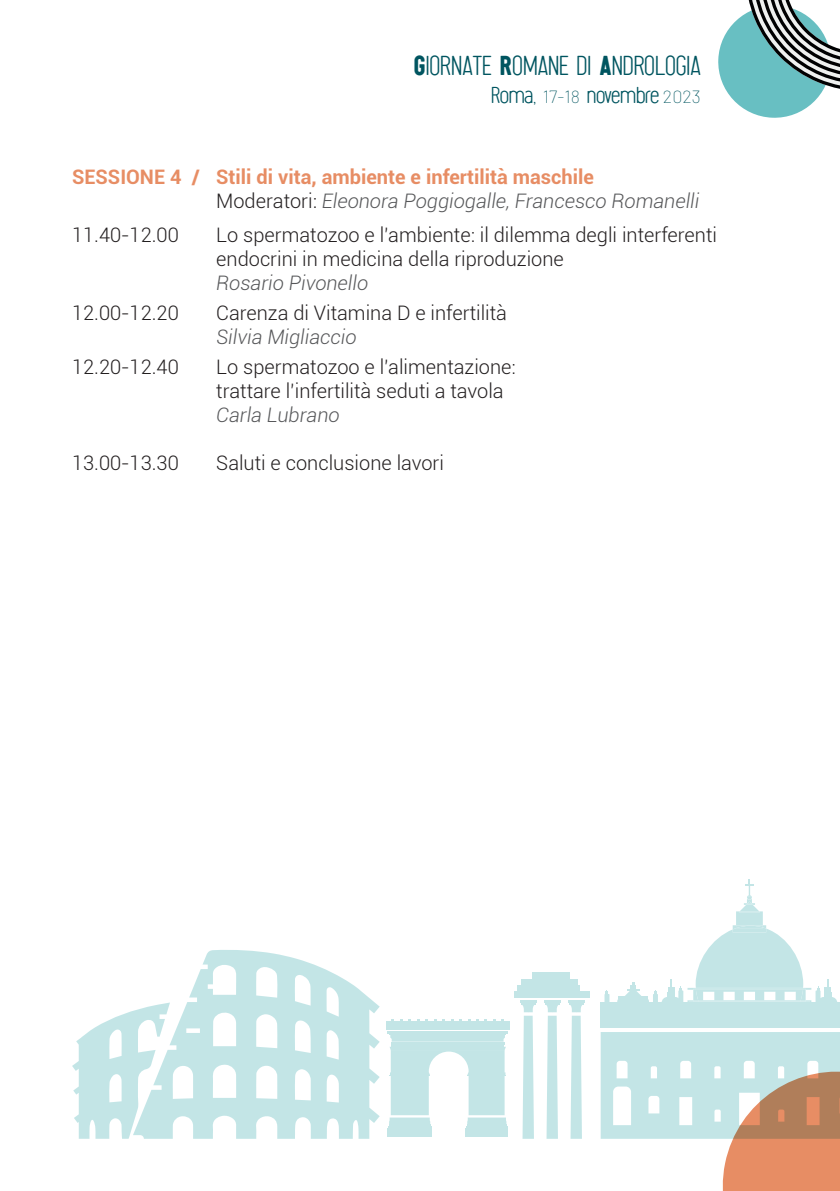
<style>
.page{position:relative;width:840px;height:1191px;background:#fff}
.page>*{position:absolute;margin:0;border:0;box-sizing:border-box;transform-origin:0 0}
.t1{font:200 28.6px "Sugo";color:#005560}
.t2{font:200 24px "Sugo";letter-spacing:-.015em;color:#005560}
.t3{font:300 20px/24px "Roboto";color:#231f20}
.t4{font:700 20px/24px "Roboto";color:#e78d64}
.t5{font:italic 300 20px "Roboto";color:#57585a}
.s1{font-weight:400}
.s2{font-family:"Barlow";font-weight:100;font-size:18px}
.s3{font-weight:300;color:#231f20}
.s4{font-weight:300;font-style:italic;color:#57585a}
</style>
<div class="page">
<svg style="left:718px;top:0;width:121px;height:118px"></svg>
<svg style="left:170px;top:950px;width:209px;height:188px;fill:#c3e5e6"></svg>
<svg style="left:72px;top:1002px;width:98px;height:136px"></svg>
<div style="left:600px;top:1002px;width:239px;height:26px;background:#c3e5e6"></div>
<svg style="left:600px;top:1032px;width:239px;height:159px"></svg>
<div style="left:617px;top:998px;width:31px;height:11px;background:#c3e5e6;border-radius:3px"></div>
<hr style="left:617px;top:996px;width:30px;height:2px;background:#68bfc2">
<svg style="left:620px;top:982px;width:24px;height:16px"></svg>
<svg style="left:653px;top:990px;width:4px;height:12px"></svg>
<svg style="left:604px;top:990px;width:5px;height:12px"></svg>
<div style="left:668px;top:986px;width:6px;height:13px;background:#c3e5e6"></div>
<div style="left:667px;top:992px;width:7px;height:13px;background:#c3e5e6"></div>
<div style="left:661px;top:997px;width:19px;height:20px;background:#c3e5e6;border-radius:6px"></div>
<div style="left:824px;top:986px;width:6px;height:13px;background:#c3e5e6"></div>
<div style="left:823px;top:992px;width:7px;height:13px;background:#c3e5e6"></div>
<div style="left:817px;top:997px;width:19px;height:20px;background:#c3e5e6;border-radius:6px"></div>
<svg style="left:678px;top:879px;width:142px;height:123px"></svg>
<div style="left:386px;top:1020px;width:123px;height:9px;background:#c3e5e6"></div>
<hr style="left:387px;top:1031px;width:120px;height:2px;background:#68bfc2">
<hr style="left:389px;top:1032px;width:116px;height:2px;background:#68bfc2">
<div style="left:387px;top:1127px;width:44px;height:9px;background:#c3e5e6"></div>
<hr style="left:388px;top:1126px;width:43px;height:2px;background:#68bfc2">
<hr style="left:388px;top:1124px;width:42px;height:2px;background:#68bfc2">
<div style="left:465px;top:1127px;width:42px;height:9px;background:#c3e5e6"></div>
<hr style="left:466px;top:1126px;width:41px;height:2px;background:#68bfc2">
<hr style="left:466px;top:1124px;width:40px;height:2px;background:#68bfc2">
<svg style="left:389px;top:1034px;width:117px;height:90px"></svg>
<div style="left:532px;top:972px;width:38px;height:7px;background:#c3e5e6"></div>
<div style="left:516px;top:985px;width:63px;height:7px;background:#c3e5e6"></div>
<div style="left:514px;top:991px;width:75px;height:7px;background:#c3e5e6"></div>
<div style="left:520px;top:979px;width:57px;height:7px;background:#c3e5e6"></div>
<svg style="left:520px;top:1000px;width:16px;height:138px"></svg>
<svg style="left:544px;top:1000px;width:16px;height:138px"></svg>
<svg style="left:568px;top:1000px;width:16px;height:138px"></svg>
<h1 class="t1" style="left:413px;top:49px;width:289px"><span class="s1">G</span>IORNATE <span class="s1">R</span>OMANE DI <span class="s1">A</span>NDROLOGIA</h1>
<p class="t2" style="left:491px;top:81px;width:211px">Roma, <span class="s2">17-18</span> novembre <span class="s2">2023</span></p>
<p class="t4" style="left:216px;top:164px;width:484px;text-indent:-144px">SESSIONE 4 / Stili di vita, ambiente e infertilità maschile<br><span class="s3">Moderatori:</span> <span class="s4">Eleonora Poggiogalle, Francesco Romanelli</span></p>
<p class="t3" style="left:72px;top:222px;width:108px">11.40-12.00</p>
<p class="t3" style="left:216px;top:222px;width:502px">Lo spermatozoo e l’ambiente: il dilemma degli interferenti endocrini in medicina della riproduzione</p>
<p class="t5" style="left:216px;top:269px;width:153px">Rosario Pivonello</p>
<p class="t3" style="left:72px;top:300px;width:108px">12.00-12.20</p>
<p class="t3" style="left:216px;top:300px;width:292px">Carenza di Vitamina D e infertilità</p>
<p class="t5" style="left:216px;top:323px;width:142px">Silvia Migliaccio</p>
<p class="t3" style="left:72px;top:354px;width:108px">12.20-12.40</p>
<p class="t3" style="left:216px;top:354px;width:301px">Lo spermatozoo e l’alimentazione: trattare l’infertilità seduti a tavola</p>
<p class="t5" style="left:216px;top:401px;width:125px">Carla Lubrano</p>
<p class="t3" style="left:72px;top:450px;width:108px">13.00-13.30</p>
<p class="t3" style="left:216px;top:450px;width:229px">Saluti e conclusione lavori</p>
</div>
